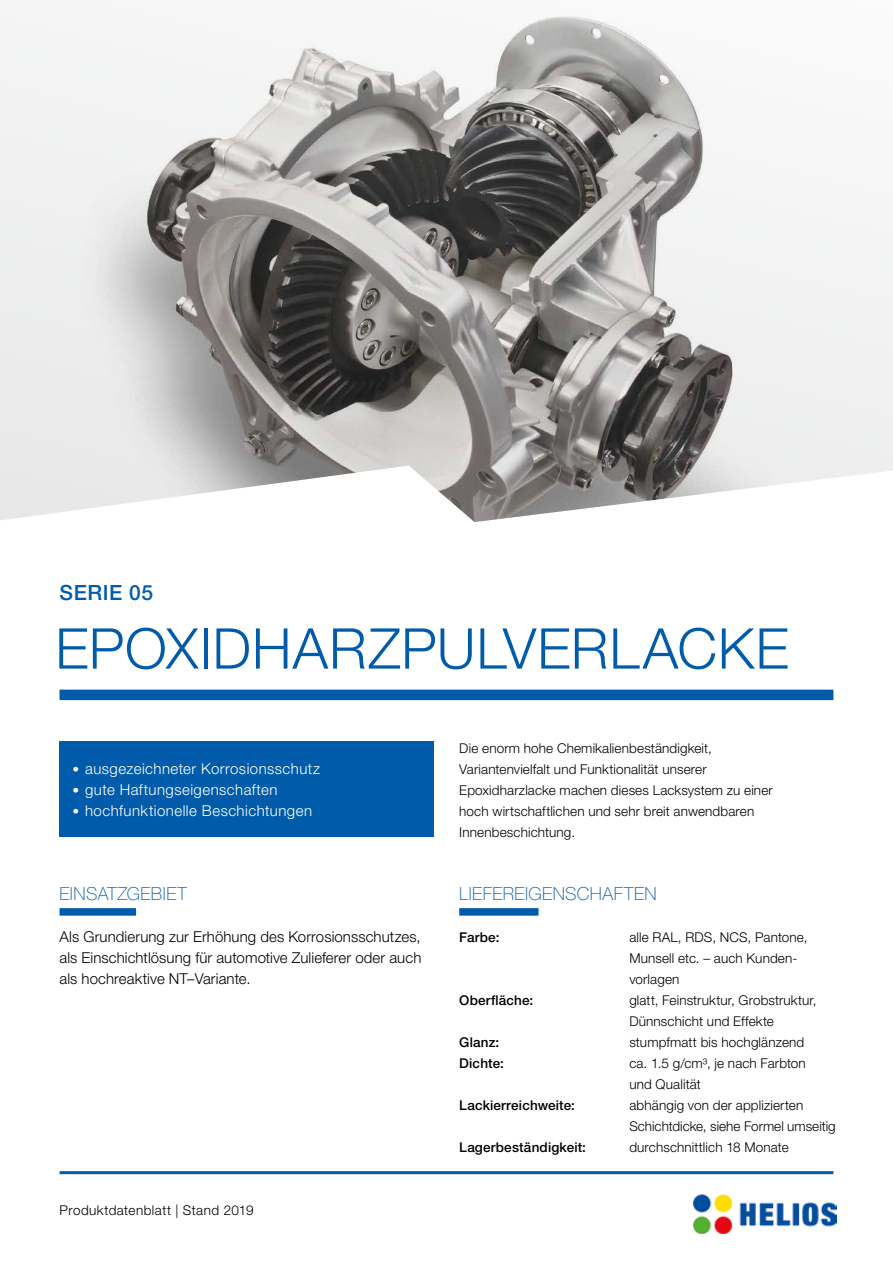
<style>
.page{position:relative;width:893px;height:1263px;background:#fff}
.page>*{position:absolute;margin:0;border:0;box-sizing:border-box;transform-origin:0 0}
.t1{font:300 56.25px "Helvetica Neue LT Pro";letter-spacing:.015em;color:#005baa}
.t2{font:500 21px "Helvetica Neue LT Pro";letter-spacing:.025em;color:#005baa}
.t3{font:100 18px "Helvetica Neue LT Pro";letter-spacing:.025em;color:#005baa}
.t4{font:300 15px/21px "Helvetica Neue LT Pro";letter-spacing:.005em;color:#000;text-align:justify}
.t5{font:300 15px "Helvetica Neue LT Pro";letter-spacing:.03em;color:#fff}
.t6{font:300 13.5px/21px "Helvetica Neue LT Pro";letter-spacing:.01em;color:#000}
.t7{font:500 13.5px "Helvetica Neue LT Pro";letter-spacing:.015em;color:#000}
.t8{font:300 13.5px "Helvetica Neue LT Pro";letter-spacing:.035em;color:#000}
.s1{font-size:13.5px}
</style>
<div class="page">
<hr style="left:60px;top:1171px;width:773px;height:3px;background:#005baa">
<img style="left:693px;top:1194px;width:143px;height:39px">
<div style="left:60px;top:690px;width:773px;height:10px;background:#005baa"></div>
<div style="left:60px;top:741px;width:374px;height:95px;background:#005baa"></div>
<div style="left:60px;top:908px;width:76px;height:8px;background:#005baa"></div>
<div style="left:459px;top:908px;width:80px;height:8px;background:#005baa"></div>
<svg style="left:0;top:5px;width:893px;height:517px"></svg>
<h2 class="t2" style="left:60px;top:580px;width:95px">SERIE 05</h2>
<h1 class="t1" style="left:55px;top:614px;width:735px">EPOXIDHARZPULVERLACKE</h1>
<p class="t5" style="left:72px;top:759px;width:249px"><span class="s1">•</span> ausgezeichneter Korrosionsschutz</p>
<p class="t5" style="left:72px;top:780px;width:207px"><span class="s1">•</span> gute Haftungseigenschaften</p>
<p class="t5" style="left:72px;top:801px;width:241px"><span class="s1">•</span> hochfunktionelle Beschichtungen</p>
<h3 class="t3" style="left:60px;top:882px;width:129px">EINSATZGEBIET</h3>
<p class="t4" style="left:60px;top:925px;width:363px">Als Grundierung zur Erhöhung des Korrosionsschutzes, als Einschichtlösung für automotive Zulieferer oder auch als hochreaktive NT–Variante.</p>
<p class="t8" style="left:60px;top:1202px;width:195px">Produktdatenblatt | Stand 2019</p>
<p class="t6" style="left:459px;top:737px;width:315px">Die enorm hohe Chemikalienbeständigkeit, Variantenvielfalt und Funktionalität unserer Epoxidharzlacke machen dieses Lacksystem zu einer hoch wirtschaftlichen und sehr breit anwendbaren Innenbeschichtung.</p>
<h3 class="t3" style="left:459px;top:882px;width:199px">LIEFEREIGENSCHAFTEN</h3>
<p class="t7" style="left:459px;top:929px;width:42px">Farbe:</p>
<p class="t6" style="left:629px;top:926px;width:180px">alle RAL, RDS, NCS, Pantone,<br>Munsell etc. – auch Kunden&shy;vorlagen</p>
<p class="t7" style="left:459px;top:992px;width:76px">Oberfläche:</p>
<p class="t6" style="left:629px;top:989px;width:189px">glatt, Feinstruktur, Grobstruktur,<br>Dünnschicht und Effekte</p>
<p class="t7" style="left:459px;top:1034px;width:42px">Glanz:</p>
<p class="t6" style="left:629px;top:1031px;width:177px">stumpfmatt bis hochglänzend</p>
<p class="t7" style="left:459px;top:1055px;width:46px">Dichte:</p>
<p class="t6" style="left:629px;top:1052px;width:178px">ca. 1.5 g/cm³, je nach Farbton und Qualität</p>
<p class="t7" style="left:459px;top:1097px;width:117px">Lackierreichweite:</p>
<p class="t6" style="left:629px;top:1094px;width:208px">abhängig von der applizierten<br>Schichtdicke, siehe Formel umseitig</p>
<p class="t7" style="left:459px;top:1139px;width:128px">Lagerbeständigkeit:</p>
<p class="t6" style="left:629px;top:1136px;width:161px">durchschnittlich 18 Monate</p>
</div>
